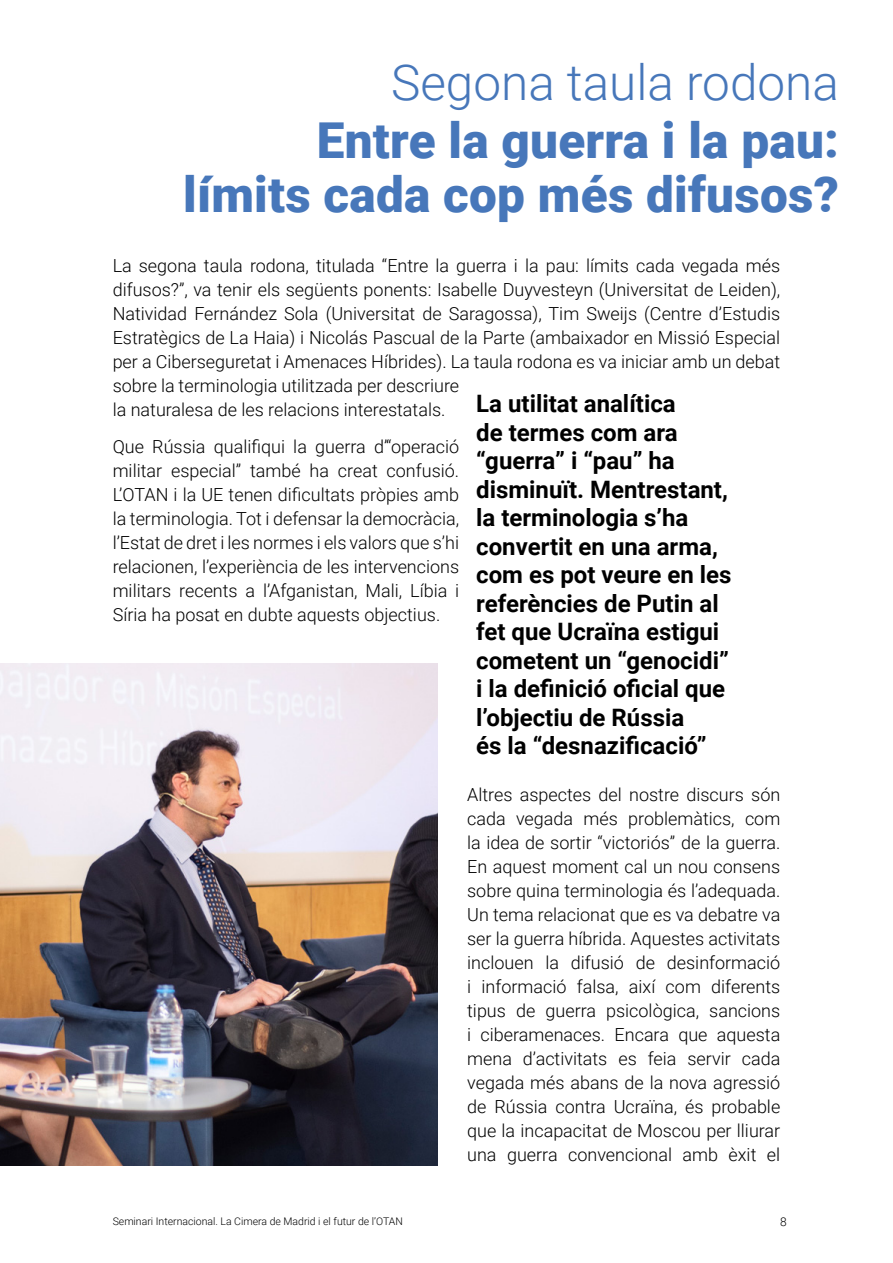
<style>
.page{position:relative;width:893px;height:1263px;background:#fff}
.page>*{position:absolute;margin:0;border:0;box-sizing:border-box;transform-origin:0 0}
.t1{font:900 49.5px/54px "Roboto";letter-spacing:.005em;color:#4777ba;text-align:right}
.t2{font:300 49.5px "Roboto";color:#4777ba}
.t3{font:700 24px/28.5px "Roboto";color:#000}
.t4{font:300 18px/24px "Roboto";color:#000;text-align:justify}
.t5{font:300 12px "Roboto";color:#000}
.t6{font:300 10.5px "Roboto";color:#000}
</style>
<div class="page">
<img style="left:0;top:663px;width:437px;height:502px">
<h1 class="t2" style="left:391px;top:47px;width:449px">Segona taula rodona</h1>
<h1 class="t1" style="left:183px;top:111px;width:657px">Entre la guerra i la pau: límits cada cop més difusos?</h1>
<p class="t4" style="left:113px;top:253px;width:669px;text-align:left">La segona taula rodona, titulada “Entre la guerra i la pau: límits cada vegada més difusos?”, va tenir els següents ponents: Isabelle Duyvesteyn (Universitat de Leiden), Natividad Fernández Sola (Universitat de Saragossa), Tim Sweijs (Centre d’Estudis Estratègics de La Haia) i Nicolás Pascual de la Parte (ambaixador en Missió Especial per a Ciberseguretat i Amenaces Híbrides). La taula rodona es va iniciar amb un debat sobre la terminologia utilitzada per descriure<br>la naturalesa de les relacions interestatals.</p>
<p class="t4" style="left:113px;top:433px;width:348px">Que Rússia qualifiqui la guerra d’“operació militar especial” també ha creat confusió.<br>L’OTAN i la UE tenen dificultats pròpies amb la terminologia. Tot i defensar la democràcia, l’Estat de dret i les normes i els valors que s’hi relacionen, l’experiència de les intervencions militars recents a l’Afganistan, Mali, Líbia i Síria ha posat en dubte aquests objectius.</p>
<p class="t3" style="left:476px;top:389px;width:257px">La utilitat analítica<br>de termes com ara “guerra” i “pau” ha disminuït. Mentrestant, la terminologia s’ha convertit en una arma, com es pot veure en les referències de Putin al fet que Ucraïna estigui cometent un “genocidi” i la definició oficial que l’objectiu de Rússia<br>és la “desnazificació”</p>
<p class="t4" style="left:467px;top:782px;width:315px">Altres aspectes del nostre discurs són cada vegada més problemàtics, com la idea de sortir “victoriós” de la guerra.<br>En aquest moment cal un nou consens sobre quina terminologia és l’adequada.<br>Un tema relacionat que es va debatre va ser la guerra híbrida. Aquestes activitats inclouen la difusió de desinformació i informació falsa, així com diferents tipus de guerra psicològica, sancions i ciberamenaces. Encara que aquesta mena d’activitats es feia servir cada vegada més abans de la nova agressió de Rússia contra Ucraïna, és probable que la incapacitat de Moscou per lliurar una guerra convencional amb èxit el</p>
<p class="t6" style="left:113px;top:1213px;width:292px">Seminari Internacional. La Cimera de Madrid i el futur de l’OTAN</p>
<p class="t5" style="left:780px;top:1213px;width:8px">8</p>
</div>
